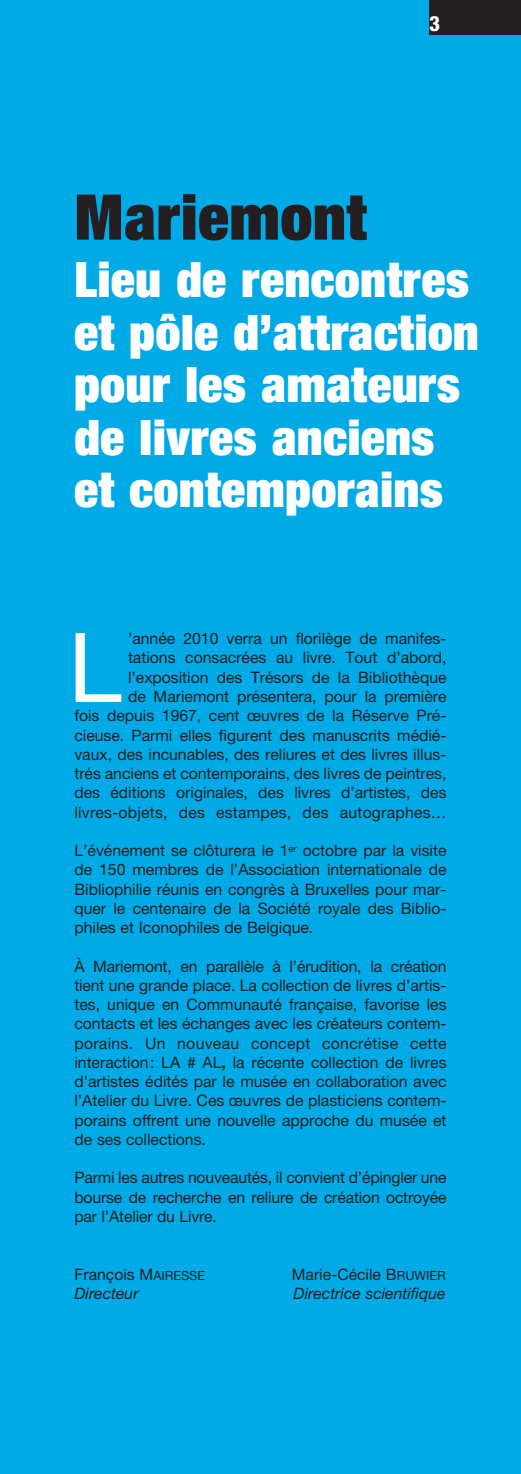
<style>
.page{position:relative;width:521px;height:1474px;background:#fff}
.page>*{position:absolute;margin:0;border:0;box-sizing:border-box;transform-origin:0 0}
.t1{font:96.6px "Helvetica Neue";color:#fff}
.t2{font:900 expanded 63px "Helvetica Neue";letter-spacing:.015em;color:#231f20}
.t3{font:900 expanded 49px/52.5px "Helvetica Neue";letter-spacing:.015em;color:#fff}
.t4{font:800 condensed 21px "Helvetica Neue";color:#fff}
.t5{font:15.75px/19.2px "Helvetica Neue";color:#231f20;text-align:justify}
.t6{font:italic 15.75px "Helvetica Neue";color:#231f20}
.s1{font-weight:700}
.s2{font-size:12.6px}
</style>
<div class="page">
<div style="left:0;top:0;width:521px;height:1473px;background:#00aae7"></div>
<div style="left:429px;top:0;width:92px;height:35px;background:#231f20"></div>
<h3 class="t4" style="left:429px;top:16px;width:12px">3</h3>
<h2 class="t2" style="left:74px;top:195px;width:294px">Mariemont</h2>
<h3 class="t3" style="left:74px;top:258px;width:406px">Lieu de rencontres et pôle d’attraction pour les amateurs de livres anciens et contemporains</h3>
<p class="t5" style="left:74px;top:630px;width:374px;text-align:right">’année 2010 verra un florilège de manifes-<br>tations consacrées au livre. Tout d’abord, l’exposition des Trésors de la Bibliothèque<br>de Mariemont présentera, pour la première<br>fois depuis 1967, cent œuvres de la Réserve Pré&shy;cieuse. Parmi elles figurent des manuscrits médié&shy;vaux, des incunables, des reliures et des livres illus&shy;trés anciens et contemporains, des livres de peintres, des éditions originales, des livres d’artistes, des livres-objets, des estampes, des autographes…</p>
<p class="t5" style="left:74px;top:842px;width:374px">L’événement se clôturera le 1<sup>er</sup> octobre par la visite de 150 membres de l’Association internationale de Bibliophilie réunis en congrès à Bruxelles pour mar&shy;quer le centenaire de la Société royale des Biblio&shy;philes et Iconophiles de Belgique.</p>
<p class="t5" style="left:74px;top:957px;width:374px">À Mariemont, en parallèle à l’érudition, la création tient une grande place. La collection de livres d’artis&shy;tes, unique en Communauté française, favorise les contacts et les échanges avec les créateurs contem&shy;porains. Un nouveau concept concrétise cette interaction: LA # AL<span class="s1">,</span> la récente collection de livres d’artistes édités par le musée en collaboration avec l’Atelier du Livre. Ces œuvres de plasticiens contem&shy;porains offrent une nouvelle approche du musée et de ses collections.</p>
<p class="t5" style="left:74px;top:1169px;width:374px">Parmi les autres nouveautés, il convient d’épingler une bourse de recherche en reliure de création octroyée par l’Atelier du Livre.</p>
<h1 class="t1" style="left:68px;top:633px;width:55px">L</h1>
<p class="t5" style="left:74px;top:1265px;width:132px">François M<span class="s2">AIRESSE</span></p>
<p class="t5" style="left:292px;top:1265px;width:155px">Marie-Cécile B<span class="s2">RUWIER</span></p>
<p class="t6" style="left:74px;top:1287px;width:66px">Directeur</p>
<p class="t6" style="left:294px;top:1287px;width:154px">Directrice scientifique</p>
</div>
